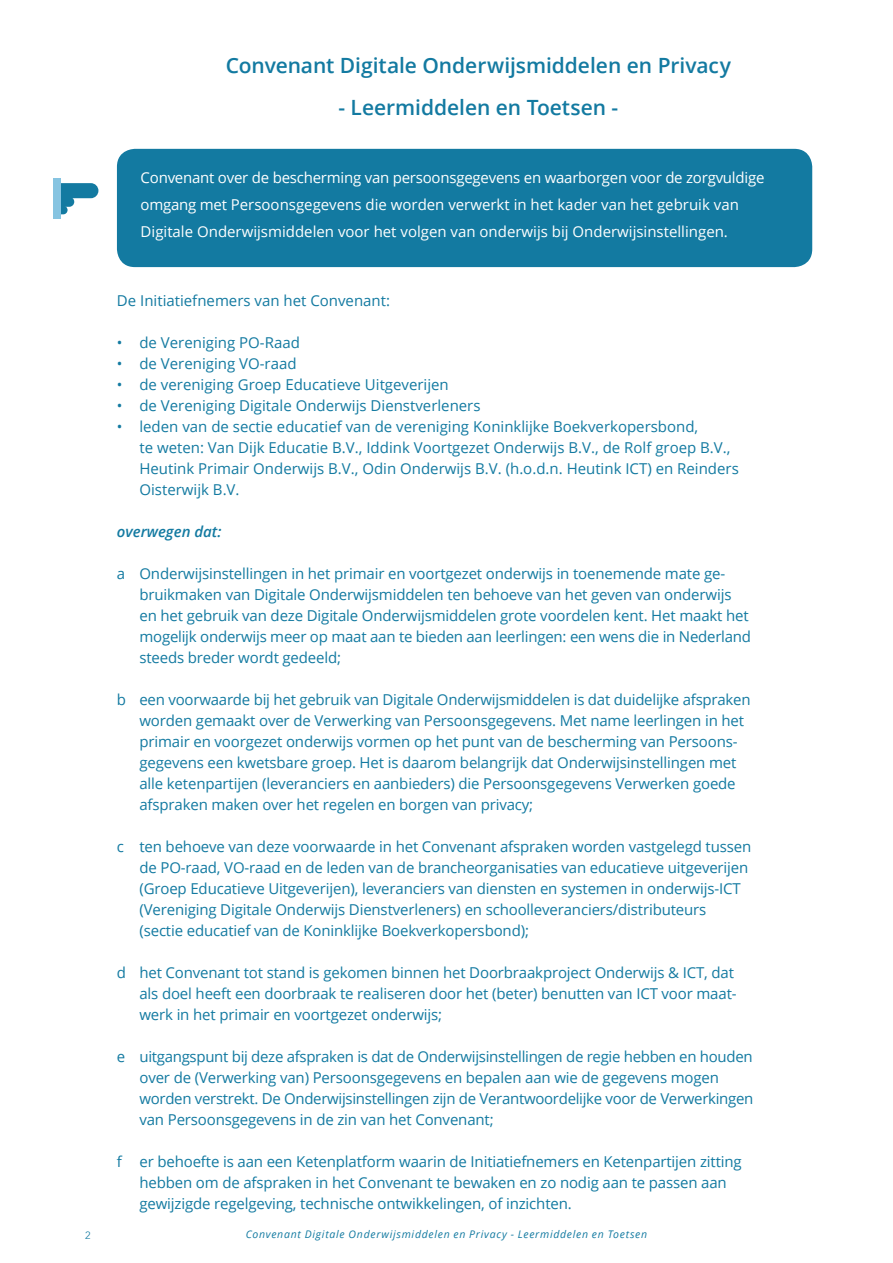
<style>
.page{position:relative;width:893px;height:1263px;background:#fff}
.page>*{position:absolute;margin:0;border:0;box-sizing:border-box;transform-origin:0 0}
.t1{font:600 21px "Open Sans";color:#137aa1}
.t2{font:15px/21px "Open Sans";letter-spacing:-.01em;color:#137aa1}
.t3{font:15px/27px "Open Sans";color:#fff}
.t4{font:italic 600 15px "Open Sans";color:#137aa1}
.t5{font:italic 10.5px "Open Sans";letter-spacing:.07em;color:#137aa1}
.t6{font:300 10.5px "Avenir";color:#137aa1}
</style>
<div class="page">
<div style="left:117px;top:149px;width:695px;height:118px;background:#137aa1;border-radius:18px"></div>
<svg style="left:61px;top:183px;width:37px;height:31px"></svg>
<div style="left:53px;top:178px;width:8px;height:41px;background:#86c4e1"></div>
<p class="t1" style="left:226px;top:51px;width:507px">Convenant Digitale Onderwijsmiddelen en Privacy</p>
<p class="t1" style="left:338px;top:93px;width:281px">- Leermiddelen en Toetsen -</p>
<p class="t3" style="left:141px;top:164px;width:625px">Convenant over de bescherming van persoonsgegevens en waarborgen voor de zorgvuldige omgang met Persoonsgegevens die worden verwerkt in het kader van het gebruik van</p>
<p class="t3" style="left:141px;top:218px;width:589px">Digitale Onderwijsmiddelen voor het volgen van onderwijs bij Onderwijsinstellingen.</p>
<p class="t2" style="left:117px;top:290px;width:275px">De Initiatiefnemers van het Convenant:</p>
<p class="t2" style="left:139px;top:332px;width:162px">de Vereniging PO-Raad</p>
<p class="t2" style="left:139px;top:353px;width:159px">de Vereniging VO-raad</p>
<p class="t2" style="left:139px;top:374px;width:311px">de vereniging Groep Educatieve Uitgeverijen</p>
<p class="t2" style="left:139px;top:395px;width:343px">de Vereniging Digitale Onderwijs Dienstverleners</p>
<p class="t2" style="left:139px;top:416px;width:560px">leden van de sectie educatief van de vereniging Koninklijke Boekverkopersbond,</p>
<p class="t2" style="left:139px;top:437px;width:593px">te weten: Van Dijk Educatie B.V., Iddink Voortgezet Onderwijs B.V., de Rolf groep B.V.,</p>
<p class="t2" style="left:139px;top:458px;width:601px">Heutink Primair Onderwijs B.V., Odin Onderwijs B.V. (h.o.d.n. Heutink ICT) en Reinders<br>Oisterwijk B.V.</p>
<p class="t4" style="left:117px;top:521px;width:106px">overwegen dat:</p>
<p class="t2" style="left:139px;top:563px;width:613px">Onderwijsinstellingen in het primair en voortgezet onderwijs in toenemende mate ge&shy;bruikmaken van Digitale Onderwijsmiddelen ten behoeve van het geven van onderwijs en het gebruik van deze Digitale Onderwijsmiddelen grote voordelen kent. Het maakt het mogelijk onderwijs meer op maat aan te bieden aan leerlingen: een wens die in Nederland steeds breder wordt gedeeld;</p>
<p class="t2" style="left:139px;top:689px;width:613px">een voorwaarde bij het gebruik van Digitale Onderwijsmiddelen is dat duidelijke afspraken worden gemaakt over de Verwerking van Persoonsgegevens. Met name leerlingen in het primair en voorgezet onderwijs vormen op het punt van de bescherming van Persoons&shy;gegevens een kwetsbare groep. Het is daarom belangrijk dat Onderwijsinstellingen met alle ketenpartijen (leveranciers en aanbieders) die Persoonsgegevens Verwerken goede afspraken maken over het regelen en borgen van privacy;</p>
<p class="t2" style="left:139px;top:836px;width:613px">ten behoeve van deze voorwaarde in het Convenant afspraken worden vastgelegd tussen de PO-raad, VO-raad en de leden van de brancheorganisaties van educatieve uitgeverijen (Groep Educatieve Uitgeverijen), leveranciers van diensten en systemen in onderwijs-ICT (Vereniging Digitale Onderwijs Dienstverleners) en schoolleveranciers/distributeurs</p>
<p class="t2" style="left:139px;top:920px;width:391px">(sectie educatief van de Koninklijke Boekverkopersbond);</p>
<p class="t2" style="left:139px;top:962px;width:599px">het Convenant tot stand is gekomen binnen het Doorbraakproject Onderwijs &amp; ICT, dat als doel heeft een doorbraak te realiseren door het (beter) benutten van ICT voor maat&shy;werk in het primair en voortgezet onderwijs;</p>
<p class="t2" style="left:139px;top:1046px;width:615px">uitgangspunt bij deze afspraken is dat de Onderwijsinstellingen de regie hebben en houden over de (Verwerking van) Persoonsgegevens en bepalen aan wie de gegevens mogen</p>
<p class="t2" style="left:139px;top:1088px;width:615px">worden verstrekt. De Onderwijsinstellingen zijn de Verantwoordelijke voor de Verwerkingen van Persoonsgegevens in de zin van het Convenant;</p>
<p class="t2" style="left:139px;top:1151px;width:604px">er behoefte is aan een Ketenplatform waarin de Initiatiefnemers en Ketenpartijen zitting hebben om de afspraken in het Convenant te bewaken en zo nodig aan te passen aan gewijzigde regelgeving, technische ontwikkelingen, of inzichten.</p>
<p class="t2" style="left:117px;top:332px;width:7px">•</p>
<p class="t2" style="left:117px;top:353px;width:7px">•</p>
<p class="t2" style="left:117px;top:374px;width:7px">•</p>
<p class="t2" style="left:117px;top:395px;width:7px">•</p>
<p class="t2" style="left:117px;top:416px;width:7px">•</p>
<p class="t2" style="left:117px;top:563px;width:10px">a</p>
<p class="t2" style="left:117px;top:689px;width:11px">b</p>
<p class="t2" style="left:117px;top:836px;width:9px">c</p>
<p class="t2" style="left:117px;top:962px;width:11px">d</p>
<p class="t2" style="left:117px;top:1046px;width:10px">e</p>
<p class="t2" style="left:117px;top:1151px;width:7px">f</p>
<p class="t6" style="left:85px;top:1230px;width:7px">2</p>
<p class="t5" style="left:246px;top:1227px;width:403px">Convenant Digitale Onderwijsmiddelen en Privacy - Leermiddelen en Toetsen</p>
</div>
